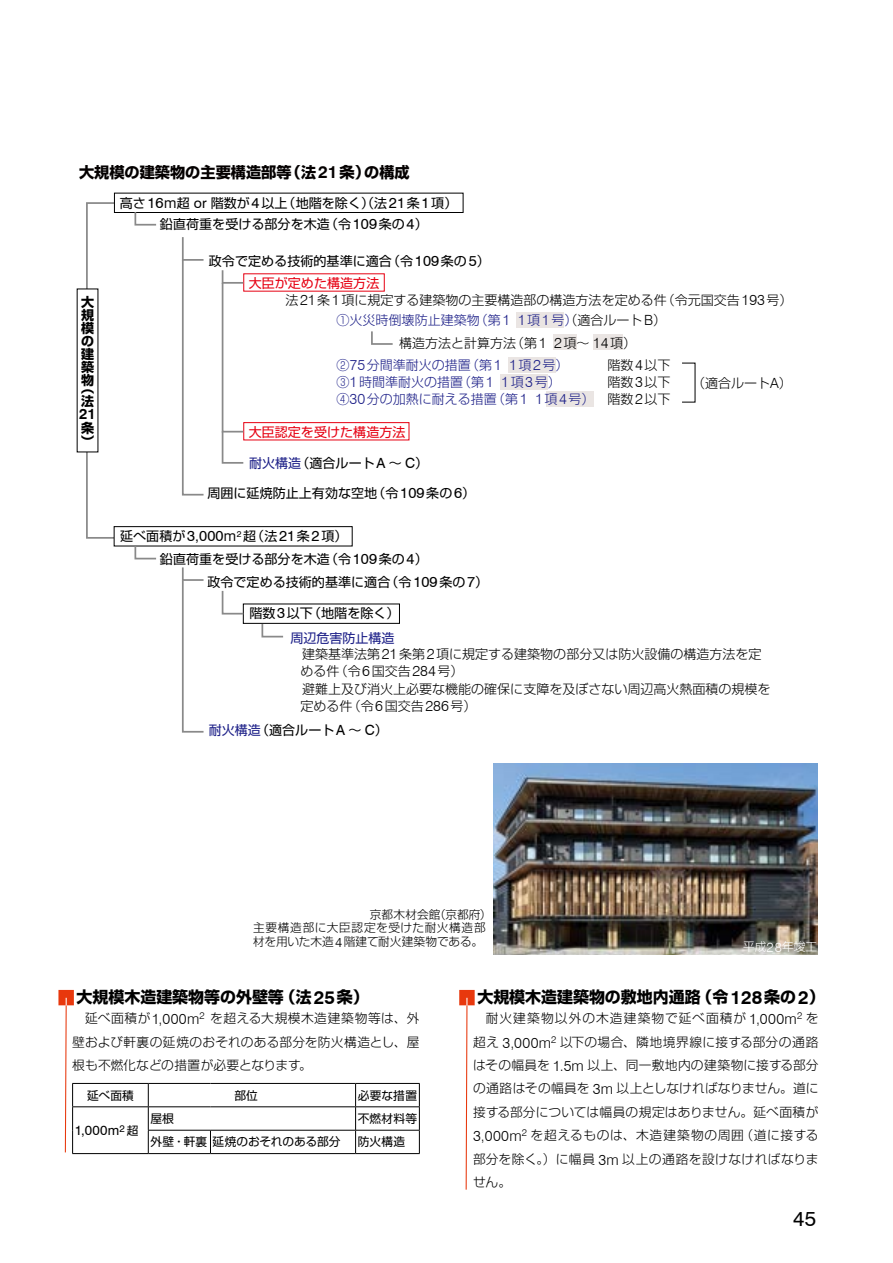
<style>
.page{position:relative;width:893px;height:1263px;background:#fff}
.page>*{position:absolute;margin:0;border:0;box-sizing:border-box;transform-origin:0 0}
.t1{font:20.85px "Swiss 721 BT";color:#000}
.t2{font:700 15.9px "Shin Go Pro";color:#000}
.t3{font:700 15.15px "Shin Go Pro";color:#040000}
.t4{font:700 14.7px "Swiss 721 BT";color:#000}
.t5{font:13.5px "Swiss 721 BT";color:#000}
.t6{font:13.05px "Shin Go Pro";letter-spacing:.005em;color:#000}
.t7{font:300 13.05px/17.4px "Shin Go Pro";color:#000}
.t8{font:300 13.05px/17.4px "Shin Go Pro";color:#1d2088;text-align:right}
.t9{font:13.05px "Shin Go Pro";letter-spacing:.005em;color:#e60012}
.t10{font:700 13.05px/13px "Shin Go Pro";color:#000}
.t11{font:13.05px "Shin Go Pro";color:#1d2088}
.t12{font:300 12.75px/23.4px "Shin Go Pro";letter-spacing:.025em;color:#000;text-align:justify}
.t13{font:300 11.7px/13.8px "Shin Go Pro";letter-spacing:.02em;color:#000}
.t14{font:11.7px "Shin Go Pro";letter-spacing:.01em;color:#000}
.t15{font:11.7px "Shin Go Pro";letter-spacing:-.01em;color:#000}
.t16{font:300 11.7px "Shin Go Pro";color:#fff}
.s1{font-family:"Swiss 721 BT";font-size:17.1px}
.s2{font-family:"Swiss 721 BT";font-size:14.7px}
.s3{font-family:"Swiss 721 BT";font-size:14.1px}
.s4{color:#000}
.s5{font-family:"Swiss 721 BT";font-size:14.1px;color:#000}
.s6{font-family:"Swiss 721 BT";font-size:14.7px;color:#000}
.s7{color:#1d2088}
.s8{font-family:"Swiss 721 BT";font-size:13.5px}
.s9{font-family:"Swiss 721 BT";font-size:18.6px}
.s10{font-family:"Shin Go Pro";font-size:11.7px}
</style>
<div class="page">
<img style="left:494px;top:763px;width:324px;height:191px">
<hr style="left:72px;top:1083px;width:76px;height:1px;background:#000">
<hr style="left:148px;top:1083px;width:62px;height:1px;background:#000">
<hr style="left:210px;top:1083px;width:146px;height:1px;background:#000">
<hr style="left:356px;top:1083px;width:64px;height:1px;background:#000">
<hr style="left:72px;top:1106px;width:76px;height:1px;background:#000">
<hr style="left:148px;top:1106px;width:62px;height:1px;background:#000">
<hr style="left:210px;top:1106px;width:146px;height:1px;background:#000">
<hr style="left:356px;top:1106px;width:64px;height:1px;background:#000">
<hr style="left:148px;top:1130px;width:62px;height:1px;background:#000">
<svg style="left:148px;top:1084px;width:1px;height:69px"></svg>
<hr style="left:210px;top:1130px;width:146px;height:1px;background:#000">
<svg style="left:210px;top:1130px;width:1px;height:23px"></svg>
<hr style="left:356px;top:1130px;width:64px;height:1px;background:#000">
<svg style="left:355px;top:1084px;width:1px;height:69px"></svg>
<svg style="left:419px;top:1084px;width:1px;height:69px"></svg>
<hr style="left:72px;top:1153px;width:76px;height:1px;background:#000">
<hr style="left:148px;top:1153px;width:62px;height:1px;background:#000">
<hr style="left:210px;top:1153px;width:146px;height:1px;background:#000">
<hr style="left:356px;top:1153px;width:64px;height:1px;background:#000">
<svg style="left:58px;top:990px;width:16px;height:163px"></svg>
<svg style="left:459px;top:990px;width:16px;height:200px"></svg>
<div style="left:86px;top:202px;width:29px;height:337px;border:2px solid #898989"></div>
<div style="left:114px;top:193px;width:349px;height:20px;border:1px solid #000"></div>
<div style="left:114px;top:526px;width:238px;height:20px;border:1px solid #000"></div>
<div style="left:243px;top:604px;width:157px;height:20px;border:1px solid #000"></div>
<div style="left:243px;top:422px;width:166px;height:18px;border:1px solid #e60012"></div>
<svg style="left:371px;top:331px;width:22px;height:14px"></svg>
<svg style="left:221px;top:270px;width:24px;height:194px"></svg>
<svg style="left:134px;top:211px;width:24px;height:15px"></svg>
<svg style="left:134px;top:544px;width:24px;height:16px"></svg>
<svg style="left:181px;top:237px;width:23px;height:259px"></svg>
<svg style="left:261px;top:622px;width:24px;height:16px"></svg>
<svg style="left:221px;top:590px;width:24px;height:25px"></svg>
<svg style="left:181px;top:567px;width:23px;height:166px"></svg>
<div style="left:516px;top:312px;width:48px;height:15px;background:#eae5e3"></div>
<div style="left:594px;top:335px;width:29px;height:15px;background:#eae5e3"></div>
<div style="left:553px;top:335px;width:24px;height:15px;background:#eae5e3"></div>
<div style="left:508px;top:357px;width:47px;height:15px;background:#eae5e3"></div>
<div style="left:500px;top:375px;width:47px;height:15px;background:#eae5e3"></div>
<div style="left:546px;top:392px;width:48px;height:15px;background:#eae5e3"></div>
<div style="left:77px;top:289px;width:21px;height:163px;background:#fff"></div>
<p class="t3" style="left:79px;top:160px;width:332px">大規模の建築物の主要構造部等（法<span class="s1">21</span>条）の構成</p>
<p class="t6" style="left:120px;top:192px;width:339px">高さ<span class="s2">16</span>ｍ超 <span class="s3">or</span> 階数が<span class="s2">4</span>以上（地階を除く）（法<span class="s2">21</span>条<span class="s2">1</span>項）</p>
<p class="t6" style="left:160px;top:213px;width:269px">鉛直荷重を受ける部分を木造（令<span class="s2">109</span>条の<span class="s2">4</span>）</p>
<p class="t6" style="left:209px;top:250px;width:282px">政令で定める技術的基準に適合（令<span class="s2">109</span>条の<span class="s2">5</span>）</p>
<p class="t10" style="left:81px;top:294px;width:14px;text-align:justify">大規模の建築物</p>
<p class="t10" style="left:81px;top:380px;width:14px">（法</p>
<p class="t4" style="left:79px;top:405px;width:18px">21</p>
<p class="t10" style="left:81px;top:420px;width:14px">条）</p>
<p class="t9" style="left:249px;top:272px;width:132px">大臣が定めた構造方法</p>
<p class="t7" style="left:285px;top:290px;width:509px">法<span class="s2">21</span>条<span class="s2">1</span>項に規定する建築物の主要構造部の構造方法を定める件（令元国交告<span class="s2">193</span>号）</p>
<p class="t8" style="left:337px;top:310px;width:331px">①火災時倒壊防止建築物（第<span class="s2">1 1</span>項<span class="s2">1</span>号）<span class="s4">（適合ルート</span><span class="s5">B</span><span class="s4">）</span></p>
<p class="t8" style="left:337px;top:354px;width:234px">②<span class="s2">75</span>分間準耐火の措置（第<span class="s2">1 1</span>項<span class="s2">2</span>号）</p>
<p class="t7" style="left:607px;top:354px;width:65px">階数<span class="s2">4</span>以下</p>
<p class="t8" style="left:337px;top:372px;width:226px">③<span class="s2">1</span>時間準耐火の措置（第<span class="s2">1 1</span>項<span class="s2">3</span>号）</p>
<p class="t7" style="left:399px;top:333px;width:239px">構造方法と計算方法（第<span class="s2">1 2</span>項～ <span class="s2">14</span>項）</p>
<p class="t8" style="left:337px;top:372px;width:335px"><span class="s4">階数</span><span class="s6">3</span><span class="s4">以下<br></span>④<span class="s2">30</span>分の加熱に耐える措置（第<span class="s2">1 1</span>項<span class="s2">4</span>号） <span class="s4">階数</span><span class="s6">2</span><span class="s4">以下</span></p>
<p class="t9" style="left:249px;top:421px;width:158px">大臣認定を受けた構造方法</p>
<p class="t6" style="left:249px;top:452px;width:180px"><span class="s7">耐火構造</span>（適合ルート<span class="s3">A</span> ～ <span class="s3">C</span>）</p>
<p class="t6" style="left:207px;top:483px;width:269px">周囲に延焼防止上有効な空地（令<span class="s2">109</span>条の<span class="s2">6</span>）</p>
<p class="t6" style="left:120px;top:525px;width:229px">延べ面積が<span class="s2">3</span><span class="s3">,</span><span class="s2">000</span>ｍ<sup>2</sup> 超（法<span class="s2">21</span>条<span class="s2">2</span>項）</p>
<p class="t6" style="left:160px;top:548px;width:269px">鉛直荷重を受ける部分を木造（令<span class="s2">109</span>条の<span class="s2">4</span>）</p>
<p class="t6" style="left:207px;top:571px;width:282px">政令で定める技術的基準に適合（令<span class="s2">109</span>条の<span class="s2">7</span>）</p>
<p class="t6" style="left:249px;top:603px;width:152px">階数<span class="s2">3</span>以下（地階を除く）</p>
<p class="t11" style="left:290px;top:627px;width:106px">周辺危害防止構造</p>
<p class="t7" style="left:692px;top:373px;width:101px">（適合ルート<span class="s3">A</span>）</p>
<p class="t7" style="left:300px;top:644px;width:472px">建築基準法第<span class="s2">21</span>条第<span class="s2">2</span>項に規定する建築物の部分又は防火設備の構造方法を定める件（令<span class="s2">6</span>国交告<span class="s2">284</span>号）<br>避難上及び消火上必要な機能の確保に支障を及ぼさない周辺高火熱面積の規模を定める件（令<span class="s2">6</span>国交告<span class="s2">286</span>号）</p>
<p class="t6" style="left:209px;top:720px;width:180px"><span class="s7">耐火構造</span>（適合ルート<span class="s3">A</span> ～ <span class="s3">C</span>）</p>
<p class="t13" style="left:253px;top:906px;width:240px;text-indent:117px">京都木材会館（京都府）主要構造部に大臣認定を受けた耐火構造部材を用いた木造<span class="s8">4</span>階建て耐火建築物である。</p>
<p class="t16" style="left:743px;top:937px;width:75px">平成<span class="s8">28</span>年竣工</p>
<p class="t2" style="left:77px;top:984px;width:294px">大規模木造建築物等の外壁等（法<span class="s9">25</span>条）</p>
<p class="t2" style="left:477px;top:984px;width:349px">大規模木造建築物の敷地内通路（令<span class="s9">128</span>条の<span class="s9">2</span>）</p>
<p class="t12" style="left:72px;top:1005px;width:349px;text-indent:13px">延べ面積が<span class="s2">1,000m</span><sup>2</sup> を超える大規模木造建築物等は、外壁および軒裏の延焼のおそれのある部分を防火構造とし、屋根も不燃化などの措置が必要となります。</p>
<p class="t14" style="left:87px;top:1085px;width:48px">延べ面積</p>
<p class="t14" style="left:234px;top:1085px;width:37px">部位　</p>
<p class="t14" style="left:358px;top:1085px;width:61px">必要な措置</p>
<p class="t5" style="left:75px;top:1122px;width:65px">1,000m<sup>2</sup> <span class="s10">超</span></p>
<p class="t14" style="left:150px;top:1109px;width:25px">屋根</p>
<p class="t14" style="left:358px;top:1109px;width:61px">不燃材料等</p>
<p class="t15" style="left:150px;top:1132px;width:191px">外壁・軒裏延焼のおそれのある部分</p>
<p class="t14" style="left:358px;top:1132px;width:49px">防火構造</p>
<p class="t12" style="left:473px;top:1005px;width:347px;text-indent:13px">耐火建築物以外の木造建築物で延べ面積が <span class="s2">1,000m</span><sup>2</sup> を超え <span class="s2">3,000m</span><sup>2</sup> 以下の場合、隣地境界線に接する部分の通路はその幅員を <span class="s2">1.5m</span> 以上、同一敷地内の建築物に接する部分の通路はその幅員を <span class="s2">3m</span> 以上としなければなりません。道に接する部分については幅員の規定はありません。延べ面積が<span class="s2">3,000m</span><sup>2</sup> を超えるものは、木造建築物の周囲（道に接する部分を除く。）に幅員 <span class="s2">3m</span> 以上の通路を設けなければなりません。</p>
<h1 class="t1" style="left:793px;top:1206px;width:25px">45</h1>
</div>
